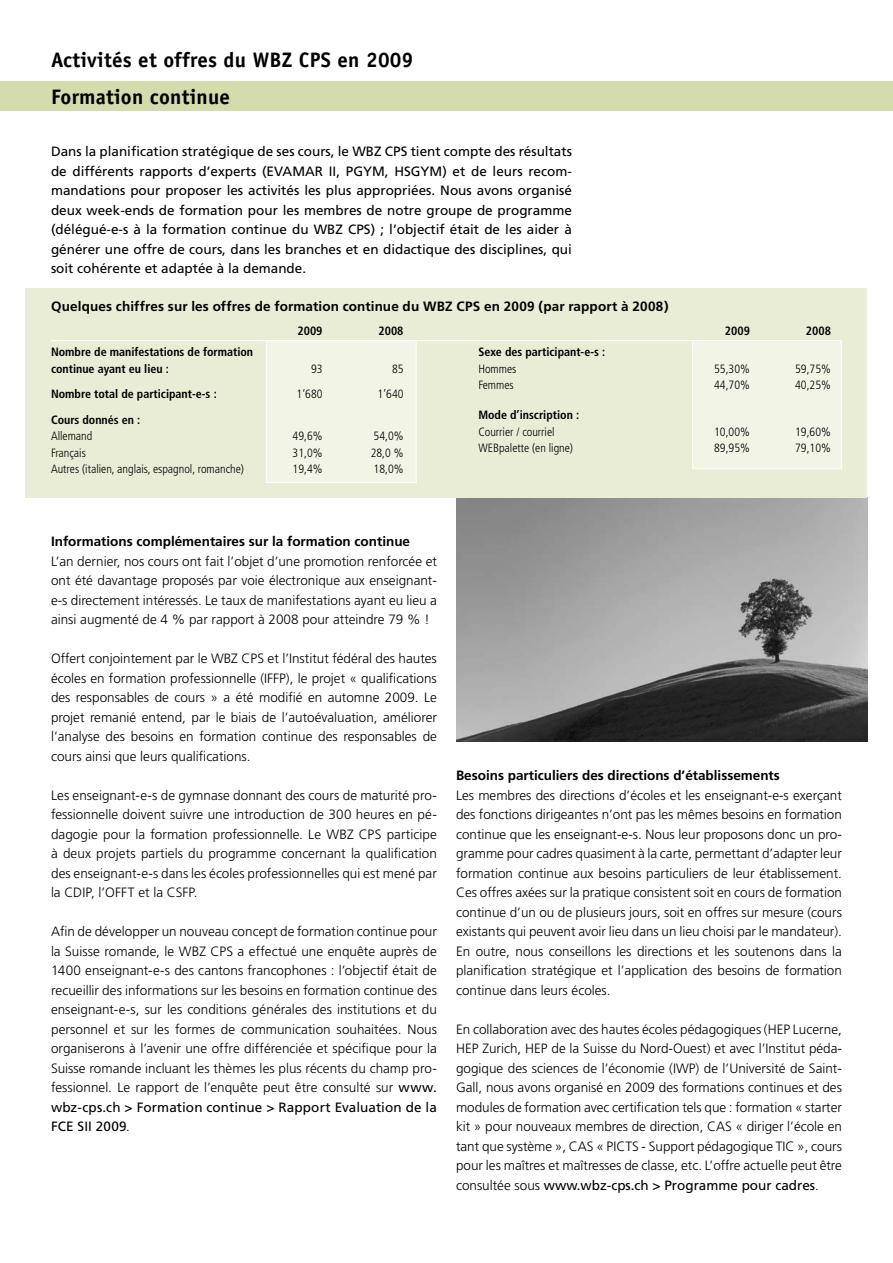
<style>
.page{position:relative;width:893px;height:1263px;background:#fff}
.page>*{position:absolute;margin:0;border:0;box-sizing:border-box;transform-origin:0 0}
.t1{font:700 21px/37px "Officina Sans";letter-spacing:.01em;color:#000}
.t2{font:300 13.5px/19.5px "Frutiger";color:#000;text-align:justify}
.t3{font:13.5px/19.5px "Frutiger";color:#000;text-align:justify}
.t4{font:700 13.5px "Frutiger";color:#000}
.t5{font:300 condensed 12px "Frutiger";color:#000}
.t6{font:700 condensed 12px/16.5px "Frutiger";color:#000}
.s1{font-weight:400}
</style>
<div class="page">
<img style="left:456px;top:498px;width:411px;height:243px">
<div style="left:0;top:81px;width:893px;height:30px;background:#d4dbac"></div>
<div style="left:26px;top:288px;width:841px;height:210px;background:#e9edd6"></div>
<div style="left:267px;top:341px;width:149px;height:142px;background:#f2f4e6"></div>
<div style="left:693px;top:341px;width:149px;height:127px;background:#f2f4e6"></div>
<hr style="left:267px;top:482px;width:148px;height:1px;background:#fff">
<hr style="left:51px;top:340px;width:791px;height:1px;background:#fff">
<hr style="left:692px;top:468px;width:150px;height:1px;background:#fff">
<hr style="left:266px;top:340px;width:1px;height:143px;background:#fff">
<hr style="left:692px;top:340px;width:1px;height:128px;background:#fff">
<hr style="left:841px;top:340px;width:1px;height:128px;background:#fff">
<hr style="left:416px;top:341px;width:1px;height:142px;background:#fff">
<h1 class="t1" style="left:51px;top:41px;width:364px">Activités et offres du WBZ CPS en 2009<br>Formation continue</h1>
<p class="t3" style="left:51px;top:141px;width:522px">Dans la planification stratégique de ses cours, le WBZ CPS tient compte des résultats de différents rapports d’experts (EVAMAR II, PGYM, HSGYM) et de leurs recom&shy;mandations pour proposer les activités les plus appropriées. Nous avons organisé deux week-ends de formation pour les membres de notre groupe de programme (délégué-e-s à la formation continue du WBZ CPS) ; l’objectif était de les aider à générer une offre de cours, dans les branches et en didactique des disciplines, qui soit cohérente et adaptée à la demande.</p>
<p class="t4" style="left:51px;top:298px;width:619px">Quelques chiffres sur les offres de formation continue du WBZ CPS en 2009 (par rapport à 2008)</p>
<p class="t6" style="left:298px;top:323px;width:26px">2009</p>
<p class="t6" style="left:379px;top:323px;width:26px">2008</p>
<p class="t6" style="left:51px;top:344px;width:204px">Nombre de manifestations de formation continue ayant eu lieu :</p>
<p class="t6" style="left:725px;top:323px;width:26px">2009</p>
<p class="t6" style="left:806px;top:323px;width:26px">2008</p>
<p class="t6" style="left:478px;top:344px;width:128px">Sexe des participant-e-s :</p>
<p class="t5" style="left:478px;top:362px;width:40px">Hommes</p>
<p class="t5" style="left:714px;top:362px;width:37px">55,30%</p>
<p class="t5" style="left:795px;top:362px;width:37px">59,75%</p>
<p class="t5" style="left:478px;top:378px;width:37px">Femmes</p>
<p class="t5" style="left:714px;top:378px;width:37px">44,70%</p>
<p class="t5" style="left:795px;top:378px;width:37px">40,25%</p>
<p class="t6" style="left:478px;top:407px;width:102px">Mode d’inscription :</p>
<p class="t5" style="left:478px;top:425px;width:78px">Courrier / courriel</p>
<p class="t5" style="left:714px;top:425px;width:37px">10,00%</p>
<p class="t5" style="left:795px;top:425px;width:37px">19,60%</p>
<p class="t5" style="left:478px;top:441px;width:96px">WEBpalette (en ligne)</p>
<p class="t5" style="left:714px;top:441px;width:37px">89,95%</p>
<p class="t5" style="left:795px;top:441px;width:37px">79,10%</p>
<p class="t5" style="left:311px;top:362px;width:13px">93</p>
<p class="t5" style="left:392px;top:362px;width:13px">85</p>
<p class="t6" style="left:51px;top:386px;width:167px">Nombre total de participant-e-s :</p>
<p class="t5" style="left:297px;top:387px;width:27px">1‘680</p>
<p class="t5" style="left:378px;top:387px;width:27px">1’640</p>
<p class="t6" style="left:51px;top:411px;width:91px">Cours donnés en :</p>
<p class="t5" style="left:51px;top:429px;width:43px">Allemand</p>
<p class="t5" style="left:293px;top:429px;width:31px">49,6%</p>
<p class="t5" style="left:374px;top:429px;width:31px">54,0%</p>
<p class="t5" style="left:51px;top:446px;width:36px">Français</p>
<p class="t5" style="left:293px;top:446px;width:31px">31,0%</p>
<p class="t5" style="left:371px;top:446px;width:34px">28,0 %</p>
<p class="t5" style="left:51px;top:462px;width:194px">Autres (italien, anglais, espagnol, romanche)</p>
<p class="t5" style="left:293px;top:462px;width:31px">19,4%</p>
<p class="t5" style="left:374px;top:462px;width:31px">18,0%</p>
<p class="t4" style="left:51px;top:533px;width:361px">Informations complémentaires sur la formation continue</p>
<p class="t2" style="left:51px;top:551px;width:387px">L’an dernier, nos cours ont fait l’objet d’une promotion renforcée et ont été davantage proposés par voie électronique aux enseignant&shy;e-s directement intéressés. Le taux de manifestations ayant eu lieu a ainsi augmenté de 4 % par rapport à 2008 pour atteindre 79 % !</p>
<p class="t2" style="left:51px;top:649px;width:387px">Offert conjointement par le WBZ CPS et l’Institut fédéral des hautes écoles en formation professionnelle (IFFP), le projet « qualifications des responsables de cours » a été modifié en automne 2009. Le projet remanié entend, par le biais de l’autoévaluation, améliorer l’analyse des besoins en formation continue des responsables de cours ainsi que leurs qualifications.</p>
<p class="t2" style="left:51px;top:785px;width:387px">Les enseignant-e-s de gymnase donnant des cours de maturité pro&shy;fessionnelle doivent suivre une introduction de 300 heures en pé&shy;dagogie pour la formation professionnelle. Le WBZ CPS participe à deux projets partiels du programme concernant la qualification des enseignant-e-s dans les écoles professionnelles qui est mené par la CDIP, l’OFFT et la CSFP.</p>
<p class="t2" style="left:51px;top:922px;width:387px">Afin de développer un nouveau concept de formation continue pour la Suisse romande, le WBZ CPS a effectué une enquête auprès de 1400 enseignant-e-s des cantons francophones : l’objectif était de recueillir des informations sur les besoins en formation continue des enseignant-e-s, sur les conditions générales des institutions et du personnel et sur les formes de communication souhaitées. Nous organiserons à l’avenir une offre différenciée et spécifique pour la Suisse romande incluant les thèmes les plus récents du champ pro&shy;fessionnel. Le rapport de l’enquête peut être consulté sur <span class="s1">www. wbz-cps.ch &gt; Formation continue &gt; Rapport Evaluation de la FCE SII 2009</span>.</p>
<p class="t4" style="left:456px;top:767px;width:325px">Besoins particuliers des directions d’établissements</p>
<p class="t2" style="left:456px;top:785px;width:387px">Les membres des directions d’écoles et les enseignant-e-s exerçant des fonctions dirigeantes n’ont pas les mêmes besoins en formation continue que les enseignant-e-s. Nous leur proposons donc un pro&shy;gramme pour cadres quasiment à la carte, permettant d’adapter leur formation continue aux besoins particuliers de leur établissement.<br>Ces offres axées sur la pratique consistent soit en cours de formation continue d’un ou de plusieurs jours, soit en offres sur mesure (cours existants qui peuvent avoir lieu dans un lieu choisi par le mandateur).<br>En outre, nous conseillons les directions et les soutenons dans la planification stratégique et l’application des besoins de formation continue dans leurs écoles.</p>
<p class="t2" style="left:456px;top:1019px;width:387px">En collaboration avec des hautes écoles pédagogiques (HEP Lucerne, HEP Zurich, HEP de la Suisse du Nord-Ouest) et avec l’Institut péda&shy;gogique des sciences de l’économie (IWP) de l’Université de Saint-Gall, nous avons organisé en 2009 des formations continues et des modules de formation avec certification tels que : formation « starter kit » pour nouveaux membres de direction, CAS « diriger l’école en tant que système », CAS « PICTS - Support pédagogique TIC », cours pour les maîtres et maîtresses de classe, etc. L’offre actuelle peut être consultée sous <span class="s1">www.wbz-cps.ch &gt; Programme pour cadres</span>.</p>
</div>
